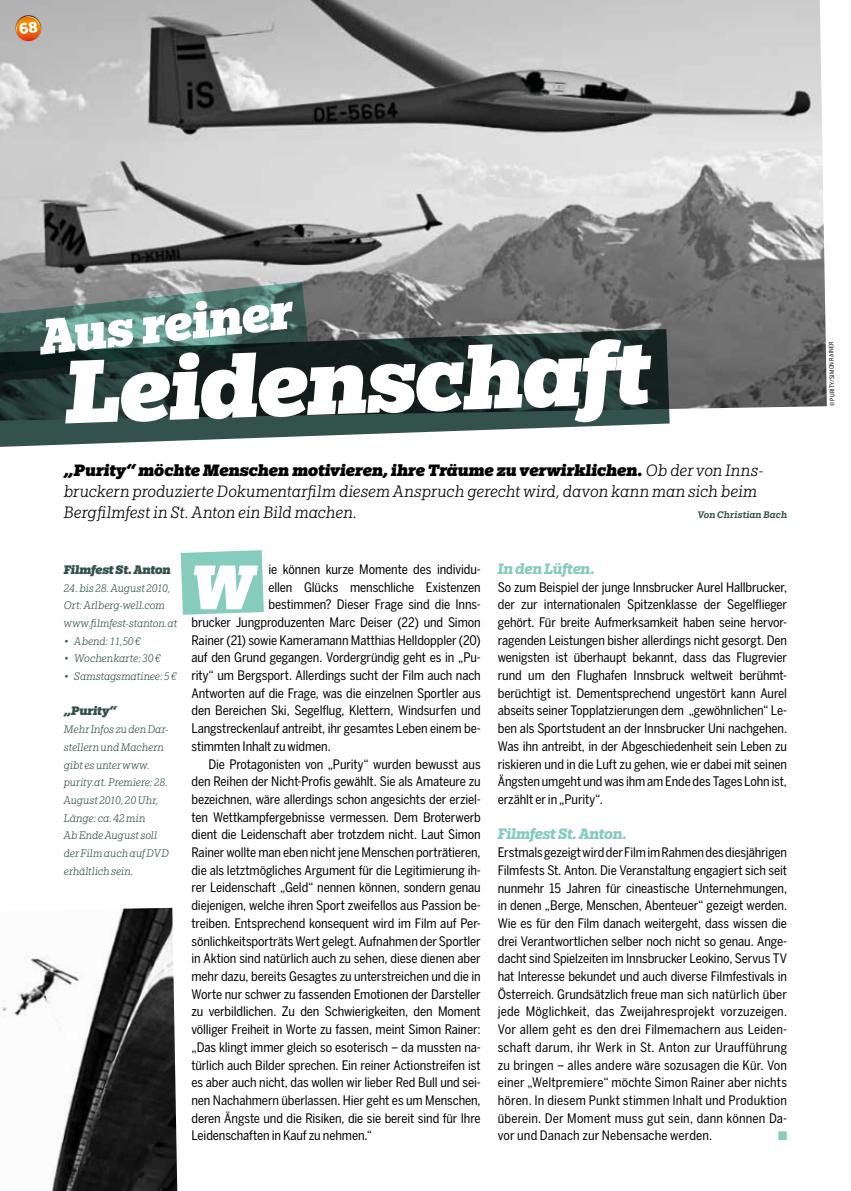
<style>
.page{position:relative;width:851px;height:1191px;background:#fff}
.page>*{position:absolute;margin:0;border:0;box-sizing:border-box;transform-origin:0 0}
.t1{font:italic 900 98.25px "Egyptian Slate Std";color:#fff}
.t2{font:italic 900 68.85px "Egyptian Slate Std";color:#fff}
.t3{font:italic 900 54.15px "Egyptian Slate Std";color:#fff}
.t4{font:italic 300 18px/21px "Egyptian Slate Std";color:#000}
.t5{font:italic 700 16.5px "Egyptian Slate Std";letter-spacing:-.015em;color:#86ccbd}
.t6{font:italic 900 13.5px "Egyptian Slate Std";letter-spacing:-.01em;color:#33524c}
.t7{font:13.05px/17.7px "Benton Sans Cond";letter-spacing:-.01em;color:#000;text-align:justify}
.t8{font:italic 300 12px/17.7px "Egyptian Slate Std";letter-spacing:-.005em;color:#33524c}
.t9{font:italic 500 10.5px "Egyptian Slate Std";letter-spacing:.015em;color:#33524c}
.t10{font:6px "Benton Sans Cond";color:#000}
.s1{font-weight:900}
</style>
<div class="page">
<img style="left:0;top:0;width:826px;height:420px">
<svg style="left:181px;top:550px;width:83px;height:65px;background:#8ecfc1"></svg>
<svg style="left:0;top:329px;width:669px;height:118px;background:#41524f"></svg>
<svg style="left:0;top:282px;width:308px;height:98px;background:#47625c"></svg>
<img style="left:2px;top:907px;width:175px;height:284px">
<svg style="left:15px;top:15px;width:27px;height:27px"></svg>
<h3 class="t3" style="left:37px;top:307px;width:255px;rotate:-6deg">Aus reiner</h3>
<h1 class="t1" style="left:63px;top:336px;width:586px;rotate:-2deg">Leidenschaft</h1>
<h3 class="t4" style="left:64px;top:459px;width:701px"><span class="s1">„Purity“ möchte Menschen motivieren, ihre Träume zu verwirklichen.</span> Ob der von Inns&shy;bruckern produzierte Dokumentarfilm diesem Anspruch gerecht wird, davon kann man sich beim<br>Bergfilmfest in St. Anton ein Bild machen.</h3>
<p class="t9" style="left:697px;top:508px;width:91px">Von Christian Bach</p>
<p class="t6" style="left:64px;top:562px;width:109px">Filmfest St. Anton</p>
<p class="t8" style="left:64px;top:579px;width:115px">24. bis 28. August 2010,<br>Ort: Arlberg-well.com www.filmfest-stanton.at</p>
<p class="t8" style="left:64px;top:632px;width:78px">• Abend: 11,50 €</p>
<p class="t8" style="left:64px;top:649px;width:98px">• Wochenkarte: 30 €</p>
<p class="t8" style="left:64px;top:667px;width:114px">• Samstagsmatinee: 5 €</p>
<p class="t6" style="left:64px;top:703px;width:54px">„Purity“</p>
<p class="t8" style="left:64px;top:720px;width:107px">Mehr Infos zu den Dar&shy;stellern und Machern gibt es unter www. purity.at. Premiere: 28.<br>August 2010, 20 Uhr,<br>Länge: ca. 42 min<br>Ab Ende August soll der Film auch auf DVD erhältlich sein.</p>
<h2 class="t2" style="left:191px;top:548px;width:65px">W</h2>
<p class="t7" style="left:268px;top:560px;width:214px">ie können kurze Momente des individu-</p>
<p class="t7" style="left:268px;top:578px;width:214px">ellen Glücks menschliche Existenzen</p>
<p class="t7" style="left:268px;top:595px;width:214px">bestimmen? Dieser Frage sind die Inns-</p>
<p class="t7" style="left:191px;top:613px;width:291px">brucker Jungproduzenten Marc Deiser (22) und Simon</p>
<p class="t7" style="left:191px;top:631px;width:291px">Rainer (21) sowie Kameramann Matthias Helldoppler (20)</p>
<p class="t7" style="left:191px;top:648px;width:291px">auf den Grund gegangen. Vordergründig geht es in „Pu-</p>
<p class="t7" style="left:191px;top:666px;width:291px">rity“ um Bergsport. Allerdings sucht der Film auch nach</p>
<p class="t7" style="left:191px;top:684px;width:291px">Antworten auf die Frage, was die einzelnen Sportler aus</p>
<p class="t7" style="left:191px;top:702px;width:291px">den Bereichen Ski, Segelflug, Klettern, Windsurfen und</p>
<p class="t7" style="left:191px;top:719px;width:291px">Langstreckenlauf antreibt, ihr gesamtes Leben einem be-</p>
<p class="t7" style="left:191px;top:737px;width:141px">stimmten Inhalt zu widmen.</p>
<p class="t7" style="left:208px;top:755px;width:274px">Die Protagonisten von „Purity“ wurden bewusst aus</p>
<p class="t7" style="left:191px;top:772px;width:291px">den Reihen der Nicht-Profis gewählt. Sie als Amateure zu</p>
<p class="t7" style="left:191px;top:790px;width:291px">bezeichnen, wäre allerdings schon angesichts der erziel-</p>
<p class="t7" style="left:191px;top:808px;width:291px">ten Wettkampfergebnisse vermessen. Dem Broterwerb</p>
<p class="t7" style="left:191px;top:825px;width:291px">dient die Leidenschaft aber trotzdem nicht. Laut Simon</p>
<p class="t7" style="left:191px;top:843px;width:291px">Rainer wollte man eben nicht jene Menschen porträtieren,</p>
<p class="t7" style="left:191px;top:861px;width:291px">die als letztmögliches Argument für die Legitimierung ih-</p>
<p class="t7" style="left:191px;top:878px;width:291px">rer Leidenschaft „Geld“ nennen können, sondern genau</p>
<p class="t7" style="left:191px;top:896px;width:291px">diejenigen, welche ihren Sport zweifellos aus Passion be-</p>
<p class="t7" style="left:191px;top:914px;width:291px">treiben. Entsprechend konsequent wird im Film auf Per-</p>
<p class="t7" style="left:191px;top:932px;width:291px">sönlichkeitsporträts Wert gelegt. Aufnahmen der Sportler</p>
<p class="t7" style="left:191px;top:949px;width:291px">in Aktion sind natürlich auch zu sehen, diese dienen aber</p>
<p class="t7" style="left:191px;top:967px;width:291px">mehr dazu, bereits Gesagtes zu unterstreichen und die in</p>
<p class="t7" style="left:191px;top:985px;width:291px">Worte nur schwer zu fassenden Emotionen der Darsteller</p>
<p class="t7" style="left:191px;top:1002px;width:291px">zu verbildlichen. Zu den Schwierigkeiten, den Moment</p>
<p class="t7" style="left:191px;top:1020px;width:291px">völliger Freiheit in Worte zu fassen, meint Simon Rainer:</p>
<p class="t7" style="left:191px;top:1038px;width:291px">„Das klingt immer gleich so esoterisch – da mussten na-</p>
<p class="t7" style="left:191px;top:1055px;width:291px">türlich auch Bilder sprechen. Ein reiner Actionstreifen ist</p>
<p class="t7" style="left:191px;top:1073px;width:291px">es aber auch nicht, das wollen wir lieber Red Bull und sei-</p>
<p class="t7" style="left:191px;top:1091px;width:291px">nen Nachahmern überlassen. Hier geht es um Menschen,</p>
<p class="t7" style="left:191px;top:1109px;width:291px">deren Ängste und die Risiken, die sie bereit sind für Ihre</p>
<p class="t7" style="left:191px;top:1126px;width:182px">Leidenschaften in Kauf zu nehmen.“</p>
<p class="t5" style="left:497px;top:559px;width:99px">In den Lüften.</p>
<p class="t7" style="left:497px;top:578px;width:291px">So zum Beispiel der junge Innsbrucker Aurel Hallbrucker, der zur internationalen Spitzenklasse der Segelflieger gehört. Für breite Aufmerksamkeit haben seine hervor&shy;ragenden Leistungen bisher allerdings nicht gesorgt. Den wenigsten ist überhaupt bekannt, dass das Flugrevier rund um den Flughafen Innsbruck weltweit berühmt&shy;berüchtigt ist. Dementsprechend ungestört kann Aurel abseits seiner Topplatzierungen dem „gewöhnlichen“ Le&shy;ben als Sportstudent an der Innsbrucker Uni nachgehen.<br>Was ihn antreibt, in der Abgeschiedenheit sein Leben zu riskieren und in die Luft zu gehen, wie er dabei mit seinen Ängsten umgeht und was ihm am Ende des Tages Lohn ist, erzählt er in „Purity“.</p>
<p class="t5" style="left:497px;top:825px;width:131px">Filmfest St. Anton.</p>
<p class="t7" style="left:497px;top:843px;width:291px">Erstmals gezeigt wird der Film im Rahmen des diesjährigen Filmfests St. Anton. Die Veranstaltung engagiert sich seit nunmehr 15 Jahren für cineastische Unternehmungen, in denen „Berge, Menschen, Abenteuer“ gezeigt werden.<br>Wie es für den Film danach weitergeht, dass wissen die drei Verantwortlichen selber noch nicht so genau. Ange&shy;dacht sind Spielzeiten im Innsbrucker Leokino, Servus TV hat Interesse bekundet und auch diverse Filmfestivals in Österreich. Grundsätzlich freue man sich natürlich über jede Möglichkeit, das Zweijahresprojekt vorzuzeigen.<br>Vor allem geht es den drei Filmemachern aus Leiden&shy;schaft darum, ihr Werk in St. Anton zur Uraufführung zu bringen – alles andere wäre sozusagen die Kür. Von einer „Weltpremiere“ möchte Simon Rainer aber nichts hören. In diesem Punkt stimmen Inhalt und Produktion überein. Der Moment muss gut sein, dann können Da&shy;vor und Danach zur Nebensache werden.</p>
<p class="t10" style="left:828px;top:385px;width:29px;rotate:-91deg">y/sim on rainer</p>
<p class="t10" style="left:828px;top:406px;width:10px;rotate:-91deg">© purit</p>
</div>
